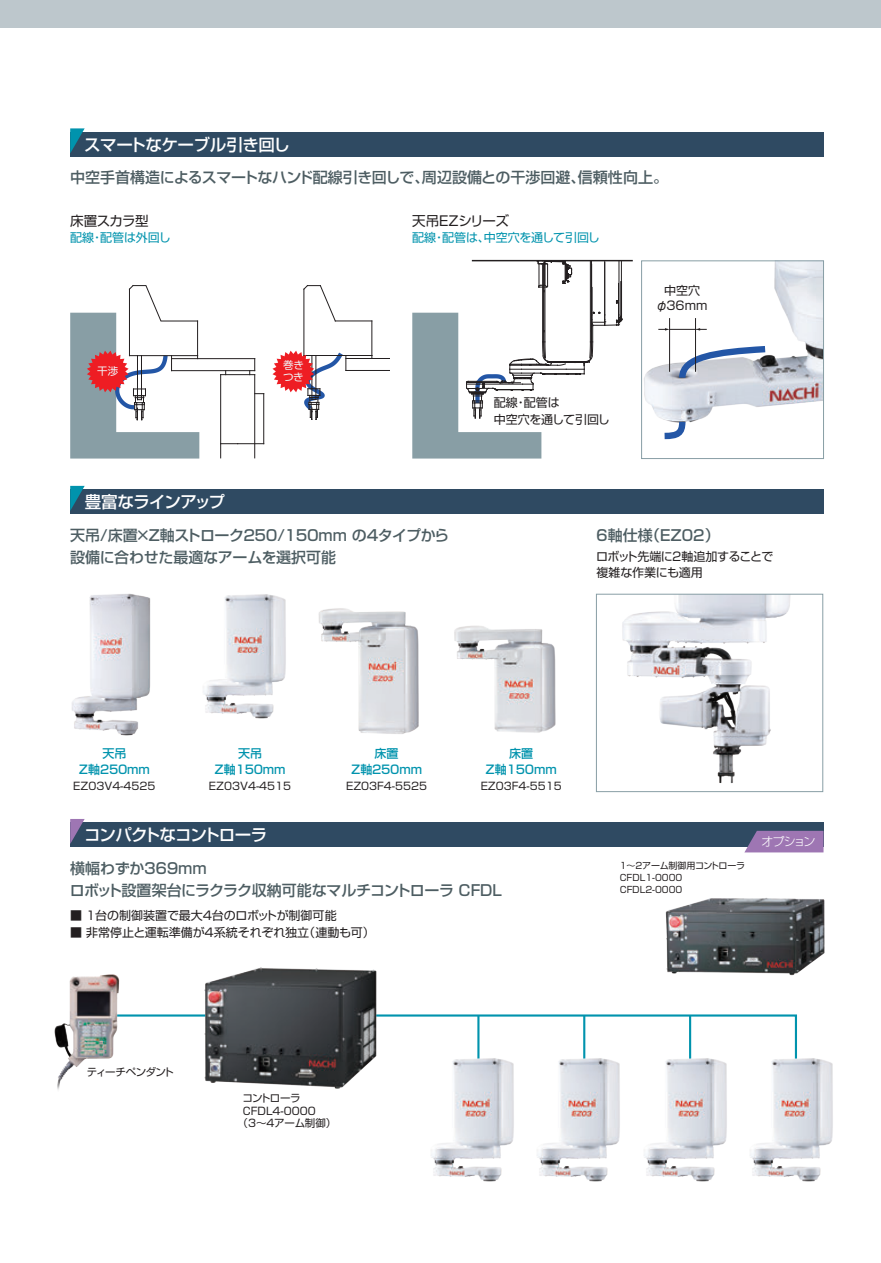
<style>
.page{position:relative;width:881px;height:1263px;background:#fff}
.page>*{position:absolute;margin:0;border:0;box-sizing:border-box;transform-origin:0 0}
.t1{font:500 16.5px "Shin Go Pro";letter-spacing:-.04em;color:#fff}
.t2{font:500 15px/22.5px "Shin Go Pro";letter-spacing:-.025em;color:#4d5d62}
.t3{font:500 15px "Shin Go Pro";letter-spacing:-.25em;color:#4d5d62}
.t4{font:500 15px "Shin Go Pro";color:#4d5d62}
.t5{font:500 15px "Shin Go Pro";letter-spacing:-.05em;color:#4d5d62}
.t6{font:13.5px "Shin Go Pro";letter-spacing:-.03em;color:#231f20}
.t7{font:12px/16.5px "Shin Go Pro";letter-spacing:-.01em;color:#231f20}
.t8{font:500 12px "Shin Go Pro";letter-spacing:-.12em;color:#0093ad}
.t9{font:12px "Shin Go Pro";letter-spacing:-.01em;color:#0093ad}
.t10{font:12px "Shin Go Pro";letter-spacing:-.03em;color:#0093ad}
.t11{font:12px "Shin Go Pro";letter-spacing:-.06em;color:#231f20}
.t12{font:300 12px "Shin Go Pro";letter-spacing:-.13em;color:#fff}
.t13{font:10.5px "Shin Go Pro";color:#231f20}
.t14{font:10.5px "Shin Go Pro";letter-spacing:-.065em;color:#231f20}
.t15{font:10.5px "Shin Go Pro";color:#eff5f7}
.t16{font:9px "Shin Go Pro";letter-spacing:-.02em;color:#231f20}
.t17{font:9px "Shin Go Pro";color:#231f20}
</style>
<div class="page">
<div style="left:0;top:0;width:880px;height:28px;background:#bdc7cc"></div>
<svg style="left:137px;top:1014px;width:660px;height:42px"></svg>
<svg style="left:220px;top:444px;width:1px;height:14px"></svg>
<svg style="left:254px;top:444px;width:1px;height:14px"></svg>
<hr style="left:254px;top:375px;width:1px;height:69px;background:#231f20">
<hr style="left:220px;top:375px;width:1px;height:69px;background:#231f20">
<hr style="left:220px;top:443px;width:43px;height:1px;background:#231f20">
<hr style="left:220px;top:374px;width:34px;height:1px;background:#231f20">
<hr style="left:171px;top:370px;width:83px;height:1px;background:#231f20">
<hr style="left:171px;top:358px;width:83px;height:1px;background:#231f20">
<svg style="left:249px;top:359px;width:6px;height:16px"></svg>
<hr style="left:263px;top:394px;width:1px;height:50px;background:#231f20">
<svg style="left:412px;top:260px;width:210px;height:198px"></svg>
<hr style="left:346px;top:370px;width:43px;height:1px;background:#231f20">
<hr style="left:346px;top:358px;width:43px;height:1px;background:#231f20">
<hr style="left:304px;top:355px;width:68px;height:1px;background:#231f20">
<hr style="left:303px;top:289px;width:1px;height:66px;background:#231f20">
<hr style="left:371px;top:321px;width:1px;height:34px;background:#231f20">
<svg style="left:303px;top:285px;width:33px;height:37px"></svg>
<hr style="left:335px;top:320px;width:37px;height:1px;background:#231f20">
<svg style="left:70px;top:285px;width:129px;height:173px"></svg>
<svg style="left:272px;top:350px;width:74px;height:70px"></svg>
<img style="left:622px;top:596px;width:168px;height:188px">
<div style="left:596px;top:594px;width:226px;height:198px;border:1px solid #889ea5"></div>
<img style="left:201px;top:967px;width:178px;height:122px">
<img style="left:54px;top:974px;width:83px;height:116px">
<img style="left:644px;top:263px;width:177px;height:160px">
<svg style="left:675px;top:342px;width:96px;height:42px"></svg>
<svg style="left:658px;top:415px;width:30px;height:25px"></svg>
<hr style="left:669px;top:318px;width:1px;height:54px;background:#231f20">
<hr style="left:695px;top:318px;width:1px;height:54px;background:#231f20">
<svg style="left:658px;top:328px;width:48px;height:3px"></svg>
<div style="left:641px;top:261px;width:182px;height:198px;border:1px solid #889ea5"></div>
<hr style="left:477px;top:1015px;width:2px;height:45px;background:#0093ad">
<hr style="left:688px;top:1015px;width:3px;height:45px;background:#0093ad">
<hr style="left:583px;top:1015px;width:2px;height:45px;background:#0093ad">
<img style="left:203px;top:594px;width:83px;height:125px">
<img style="left:431px;top:1056px;width:83px;height:126px">
<img style="left:537px;top:1056px;width:83px;height:126px">
<img style="left:644px;top:1056px;width:83px;height:126px">
<img style="left:750px;top:1056px;width:83px;height:126px">
<img style="left:72px;top:593px;width:79px;height:143px">
<img style="left:318px;top:608px;width:101px;height:126px">
<img style="left:454px;top:625px;width:102px;height:108px">
<img style="left:665px;top:898px;width:160px;height:78px">
<div style="left:70px;top:132px;width:753px;height:25px;background:#2f4a62"></div>
<svg style="left:70px;top:128px;width:15px;height:25px"></svg>
<div style="left:70px;top:490px;width:753px;height:24px;background:#2f4a62"></div>
<svg style="left:70px;top:486px;width:15px;height:25px"></svg>
<div style="left:70px;top:823px;width:753px;height:24px;background:#2f4a62"></div>
<svg style="left:70px;top:819px;width:15px;height:25px"></svg>
<svg style="left:744px;top:831px;width:79px;height:21px;background:#9573ad"></svg>
<hr style="left:472px;top:260px;width:159px;height:1px;background:#231f20">
<p class="t1" style="left:84px;top:131px;width:207px">スマートなケーブル引き回し</p>
<p class="t2" style="left:577px;top:165px;width:91px">信頼性向上。</p>
<p class="t2" style="left:70px;top:165px;width:360px">中空手首構造によるスマートなハンド配線引き回しで、</p>
<p class="t4" style="left:422px;top:165px;width:165px">周辺設備との干渉回避、</p>
<p class="t6" style="left:70px;top:209px;width:80px">床置スカラ型</p>
<p class="t9" style="left:100px;top:228px;width:72px">配管は外回し</p>
<p class="t9" style="left:70px;top:228px;width:25px">配線</p>
<p class="t9" style="left:91px;top:228px;width:13px">・</p>
<p class="t6" style="left:412px;top:209px;width:98px">天吊EZシリーズ</p>
<p class="t10" style="left:483px;top:228px;width:117px">中空穴を通して引回し</p>
<p class="t9" style="left:442px;top:228px;width:49px">配管は、</p>
<p class="t9" style="left:412px;top:228px;width:25px">配線</p>
<p class="t9" style="left:433px;top:228px;width:13px">・</p>
<p class="t7" style="left:655px;top:282px;width:53px;line-height:15px;text-align:center">中空穴φ36mm</p>
<p class="t15" style="left:97px;top:363px;width:22px">干渉</p>
<p class="t15" style="left:283px;top:357px;width:22px">巻き</p>
<p class="t15" style="left:283px;top:369px;width:22px">つき</p>
<p class="t7" style="left:523px;top:393px;width:37px">配管は</p>
<p class="t7" style="left:493px;top:393px;width:117px">配線<br>中空穴を通して引回し</p>
<p class="t7" style="left:514px;top:393px;width:13px">・</p>
<p class="t1" style="left:85px;top:488px;width:142px">豊富なラインアップ</p>
<p class="t2" style="left:377px;top:522px;width:73px">タイプから</p>
<p class="t5" style="left:147px;top:523px;width:99px">Ｚ軸ストローク</p>
<p class="t2" style="left:70px;top:522px;width:267px">天吊/床置×<br>設備に合わせた最適なアームを選択可能</p>
<p class="t3" style="left:241px;top:523px;width:140px">２５０/１５０mm の４</p>
<p class="t2" style="left:594px;top:522px;width:60px">６軸仕様</p>
<p class="t2" style="left:645px;top:522px;width:76px">（EZ02(</p>
<p class="t7" style="left:596px;top:546px;width:108px">ロボット先端に<br>複雑な作業にも適用</p>
<p class="t11" style="left:670px;top:546px;width:104px">２軸追加することで</p>
<p class="t8" style="left:102px;top:743px;width:25px">天吊</p>
<p class="t8" style="left:238px;top:743px;width:25px">天吊</p>
<p class="t8" style="left:374px;top:743px;width:26px">床置</p>
<p class="t8" style="left:509px;top:743px;width:25px">床置</p>
<p class="t8" style="left:77px;top:760px;width:53px">Ｚ軸2５０</p>
<p class="t13" style="left:73px;top:777px;width:84px">EZ03V4-4525</p>
<p class="t8" style="left:127px;top:760px;width:25px">ｍｍ</p>
<p class="t8" style="left:213px;top:760px;width:53px">Ｚ軸1５０</p>
<p class="t13" style="left:209px;top:777px;width:84px">EZ03V4-4515</p>
<p class="t8" style="left:262px;top:760px;width:25px">ｍｍ</p>
<p class="t8" style="left:349px;top:760px;width:53px">Ｚ軸２５０</p>
<p class="t13" style="left:346px;top:777px;width:82px">EZ03F4-5525</p>
<p class="t8" style="left:399px;top:760px;width:25px">ｍｍ</p>
<p class="t8" style="left:484px;top:760px;width:53px">Ｚ軸1５０</p>
<p class="t13" style="left:480px;top:777px;width:82px">EZ03F4-5515</p>
<p class="t8" style="left:533px;top:760px;width:25px">ｍｍ</p>
<p class="t1" style="left:84px;top:821px;width:185px">コンパクトなコントローラ</p>
<p class="t2" style="left:70px;top:855px;width:433px">横幅わずか３６９<br>ロボット設置架台にラクラク収納可能なマルチコントローラ CFDL</p>
<p class="t2" style="left:178px;top:855px;width:31px">ｍｍ</p>
<p class="t7" style="left:303px;top:906px;width:73px;text-indent:-233px">■ １台の制御装置で最大４台のロボットが制御可能<br>（連動も可(</p>
<p class="t7" style="left:70px;top:923px;width:240px">■ 非常停止と運転準備が４系統それぞれ独立</p>
<p class="t14" style="left:87px;top:1063px;width:88px">ティーチペンダント</p>
<p class="t13" style="left:242px;top:1089px;width:60px">コントローラ</p>
<p class="t13" style="left:243px;top:1102px;width:74px">CFDL4-0000</p>
<p class="t13" style="left:237px;top:1114px;width:100px">（3～4アーム制御(</p>
<p class="t16" style="left:619px;top:858px;width:127px">1～2アーム制御用コントローラ</p>
<p class="t17" style="left:619px;top:870px;width:64px">CFDL1-0000</p>
<p class="t16" style="left:645px;top:882px;width:38px">2-0000</p>
<p class="t16" style="left:618px;top:882px;width:30px">ＣＦＤＬ</p>
<p class="t12" style="left:761px;top:831px;width:55px">オプション</p>
</div>
